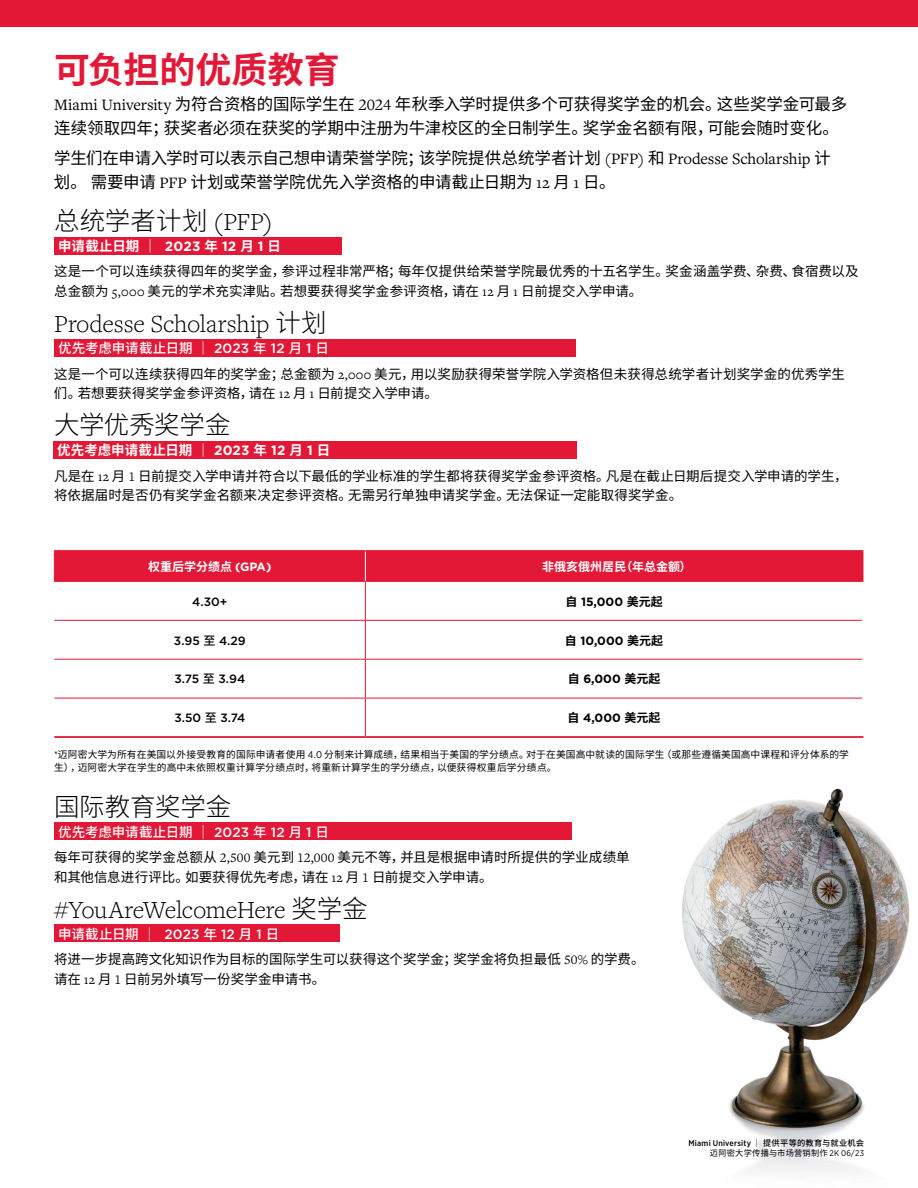
<style>
.page{position:relative;width:918px;height:1188px;background:#fff}
.page>*{position:absolute;margin:0;border:0;box-sizing:border-box;transform-origin:0 0}
.Body_Text_1_-_Freigh{font:700 36px "Noto Sans CJ Ksc";color:#e31837}
.SubHead_1_-_Gotham_B{font:300 25.5px "Freight Text Pro";letter-spacing:-.01em;color:#000}
.SubHead_1_-_Gotham_B-2{font:300 25.5px "Noto Sans CJ Ksc";letter-spacing:-.01em;color:#000}
.Body_Text_1_-_Freigh-2{font:16.5px/24px "Noto Sans CJ Ksc";letter-spacing:-.01em;color:#000}
.Body_Text_1_-_Freigh-3{font:13.5px/19.5px "Noto Sans CJ Ksc";letter-spacing:.005em;color:#000}
.SubHead_1_-_Gotham_B-3{font:13.5px/19.5px "Noto Sans CJ Ksc";letter-spacing:.005em;color:#000}
.SubHead_1_-_Gotham_B-4{font:500 13.5px "Noto Sans CJ Ksc";color:#fff}
.SubHead_1_-_Gotham_B-5{font:700 13.5px "Noto Sans CJ Ksc";letter-spacing:.005em;color:#fff}
.t1{font:700 12px "Gotham";color:#000}
.t2{font:500 12px "Gotham";color:#000}
.t3{font:700 12px "Noto Sans CJ Ksc";color:#fff}
.Body_Text_1_-_Freigh-4{font:9.75px/13.5px "Noto Sans CJ Ksc";letter-spacing:.015em;color:#000}
.t4{font:500 8.25px "Gotham Narrow";letter-spacing:.03em;color:#000}
.t5{font:8.25px "Noto Sans CJ Ksc";letter-spacing:.025em;color:#000}
.s1{font-family:"Freight Text Pro"}
.s2{font-family:"Gotham"}
.s3{font-family:"Noto Sans CJ Ksc"}
.s4{font-family:"Gotham Narrow"}
</style>
<div class="page">
<div style="left:54px;top:442px;width:523px;height:17px;background:#e31837"></div>
<div style="left:54px;top:924px;width:285px;height:18px;background:#e31837"></div>
<div style="left:54px;top:823px;width:518px;height:17px;background:#e31837"></div>
<div style="left:54px;top:340px;width:521px;height:17px;background:#e31837"></div>
<div style="left:54px;top:237px;width:288px;height:18px;background:#e31837"></div>
<div style="left:0;top:0;width:918px;height:27px;background:#e31837"></div>
<svg style="left:54px;top:582px;width:808px;height:154px"></svg>
<hr style="left:54px;top:550px;width:311px;height:2px;background:#e31837">
<hr style="left:365px;top:550px;width:498px;height:2px;background:#e31837">
<hr style="left:54px;top:581px;width:311px;height:1px;background:#e31837">
<hr style="left:365px;top:581px;width:498px;height:1px;background:#e31837">
<div style="left:54px;top:551px;width:809px;height:30px;background:#e31837"></div>
<hr style="left:365px;top:582px;width:1px;height:38px;background:#e31837">
<hr style="left:54px;top:620px;width:311px;height:1px;background:#e31837">
<hr style="left:365px;top:621px;width:1px;height:38px;background:#e31837">
<hr style="left:365px;top:620px;width:497px;height:1px;background:#e31837">
<hr style="left:54px;top:659px;width:311px;height:1px;background:#e31837">
<hr style="left:365px;top:660px;width:1px;height:38px;background:#e31837">
<hr style="left:365px;top:659px;width:497px;height:1px;background:#e31837">
<hr style="left:54px;top:698px;width:311px;height:1px;background:#e31837">
<hr style="left:54px;top:736px;width:311px;height:2px;background:#e31837">
<hr style="left:365px;top:698px;width:1px;height:38px;background:#e31837">
<hr style="left:365px;top:698px;width:497px;height:1px;background:#e31837">
<hr style="left:365px;top:736px;width:498px;height:2px;background:#e31837">
<img style="left:682px;top:788px;width:228px;height:383px">
<p class="Body_Text_1_-_Freigh" style="left:54px;top:49px;width:287px">可负担的优质教育</p>
<p class="Body_Text_1_-_Freigh-2" style="left:54px;top:92px;width:795px"><span class="s1">Miami University</span> 为符合资格的国际学生在 <span class="s1">2024</span> 年秋季入学时提供多个可获得奖学金的机会。这些奖学金可最多连续领取四年；获奖者必须在获奖的学期中注册为牛津校区的全日制学生。奖学金名额有限，可能会随时变化。</p>
<p class="Body_Text_1_-_Freigh-2" style="left:54px;top:146px;width:778px">学生们在申请入学时可以表示自己想申请荣誉学院；该学院提供总统学者计划 <span class="s1">(PFP)</span> 和 <span class="s1">Prodesse Scholarship</span> 计划。需要申请 <span class="s1">PFP</span> 计划或荣誉学院优先入学资格的申请截止日期为 <span class="s1">12</span> 月 <span class="s1">1</span> 日。</p>
<h1 class="SubHead_1_-_Gotham_B-2" style="left:54px;top:206px;width:221px">总统学者计划 <span class="s1">(PFP)</span></h1>
<h2 class="SubHead_1_-_Gotham_B-5" style="left:58px;top:238px;width:225px">申请截止日期｜ <span class="s2">2023</span> 年 <span class="s2">12</span> 月 <span class="s2">1</span> 日</h2>
<h2 class="SubHead_1_-_Gotham_B-3" style="left:54px;top:262px;width:806px">这是一个可以连续获得四年的奖学金，参评过程非常严格；每年仅提供给荣誉学院最优秀的十五名学生。奖金涵盖学费、杂费、食宿费以及总金额为 <span class="s1">5,000</span> 美元的学术充实津贴。若想要获得奖学金参评资格，请在 <span class="s1">12</span> 月 <span class="s1">1</span> 日前提交入学申请。</h2>
<h2 class="SubHead_1_-_Gotham_B" style="left:54px;top:307px;width:274px">Prodesse Scholarship <span class="s3">计划</span></h2>
<h2 class="SubHead_1_-_Gotham_B-4" style="left:58px;top:340px;width:273px">优先考虑申请截止日期｜ <span class="s2">2023</span> 年 <span class="s2">12</span> 月 <span class="s2">1</span> 日</h2>
<p class="Body_Text_1_-_Freigh-3" style="left:54px;top:364px;width:793px">这是一个可以连续获得四年的奖学金；总金额为 <span class="s1">2,000</span> 美元，用以奖励获得荣誉学院入学资格但未获得总统学者计划奖学金的优秀学生们。若想要获得奖学金参评资格，请在 <span class="s1">12</span> 月 <span class="s1">1</span> 日前提交入学申请。</p>
<h2 class="SubHead_1_-_Gotham_B-2" style="left:54px;top:410px;width:178px">大学优秀奖学金</h2>
<h2 class="SubHead_1_-_Gotham_B-5" style="left:57px;top:443px;width:275px">优先考虑申请截止日期｜ <span class="s2">2023</span> 年 <span class="s2">12</span> 月 <span class="s2">1</span> 日</h2>
<p class="Body_Text_1_-_Freigh-3" style="left:54px;top:466px;width:795px">凡是在 <span class="s1">12</span> 月 <span class="s1">1</span> 日前提交入学申请并符合以下最低的学业标准的学生都将获得奖学金参评资格。凡是在截止日期后提交入学申请的学生，将依据届时是否仍有奖学金名额来决定参评资格。无需另行单独申请奖学金。无法保证一定能取得奖学金。</p>
<p class="t3" style="left:148px;top:560px;width:125px">权重后学分绩点 <span class="s2">(GPA)</span></p>
<p class="t3" style="left:542px;top:560px;width:151px">非俄亥俄州居民（年总金额）</p>
<p class="t2" style="left:192px;top:594px;width:37px">4.30+</p>
<p class="t1" style="left:565px;top:593px;width:99px"><span class="s3">自</span> 15,000 <span class="s3">美元起</span></p>
<p class="t2" style="left:174px;top:632px;width:73px">3.95 <span class="s3">至</span> 4.29</p>
<p class="t1" style="left:565px;top:632px;width:100px"><span class="s3">自</span> 10,000 <span class="s3">美元起</span></p>
<p class="t2" style="left:174px;top:671px;width:72px">3.75 <span class="s3">至</span> 3.94</p>
<p class="t1" style="left:568px;top:671px;width:94px"><span class="s3">自</span> 6,000 <span class="s3">美元起</span></p>
<p class="t2" style="left:174px;top:710px;width:72px">3.50 <span class="s3">至</span> 3.74</p>
<p class="t1" style="left:568px;top:710px;width:94px"><span class="s3">自</span> 4,000 <span class="s3">美元起</span></p>
<p class="Body_Text_1_-_Freigh-4" style="left:54px;top:747px;width:797px"><span class="s4">*</span>迈阿密大学为所有在美国以外接受教育的国际申请者使用 <span class="s4">4.0</span> 分制来计算成绩，结果相当于美国的学分绩点。对于在美国高中就读的国际学生（或那些遵循美国高中课程和评分体系的学生），迈阿密大学在学生的高中未依照权重计算学分绩点时，将重新计算学生的学分绩点，以便获得权重后学分绩点。</p>
<h2 class="SubHead_1_-_Gotham_B-2" style="left:54px;top:792px;width:179px">国际教育奖学金</h2>
<h2 class="SubHead_1_-_Gotham_B-4" style="left:58px;top:824px;width:273px">优先考虑申请截止日期｜ <span class="s2">2023</span> 年 <span class="s2">12</span> 月 <span class="s2">1</span> 日</h2>
<p class="Body_Text_1_-_Freigh-3" style="left:54px;top:848px;width:577px">每年可获得的奖学金总额从 <span class="s1">2,500</span> 美元到 <span class="s1">12,000</span> 美元不等，并且是根据申请时所提供的学业成绩单和其他信息进行评比。如要获得优先考虑，请在 <span class="s1">12</span> 月 <span class="s1">1</span> 日前提交入学申请。</p>
<h2 class="SubHead_1_-_Gotham_B" style="left:54px;top:893px;width:315px">#YouAreWelcomeHere <span class="s3">奖学金</span></h2>
<h2 class="SubHead_1_-_Gotham_B-4" style="left:58px;top:926px;width:223px">申请截止日期｜ <span class="s2">2023</span> 年 <span class="s2">12</span> 月 <span class="s2">1</span> 日</h2>
<p class="Body_Text_1_-_Freigh-3" style="left:54px;top:950px;width:592px">将进一步提高跨文化知识作为目标的国际学生可以获得这个奖学金；奖学金将负担最低 <span class="s1">50%</span> 的学费。请在 <span class="s1">12</span> 月 <span class="s1">1</span> 日前另外填写一份奖学金申请书。</p>
<p class="t4" style="left:688px;top:1138px;width:177px">Miami University <span class="s3">｜提供平等的教育与就业机会</span></p>
<p class="t5" style="left:710px;top:1149px;width:156px">迈阿密大学传播与市场营销制作 <span class="s4">2K 06/23</span></p>
</div>
